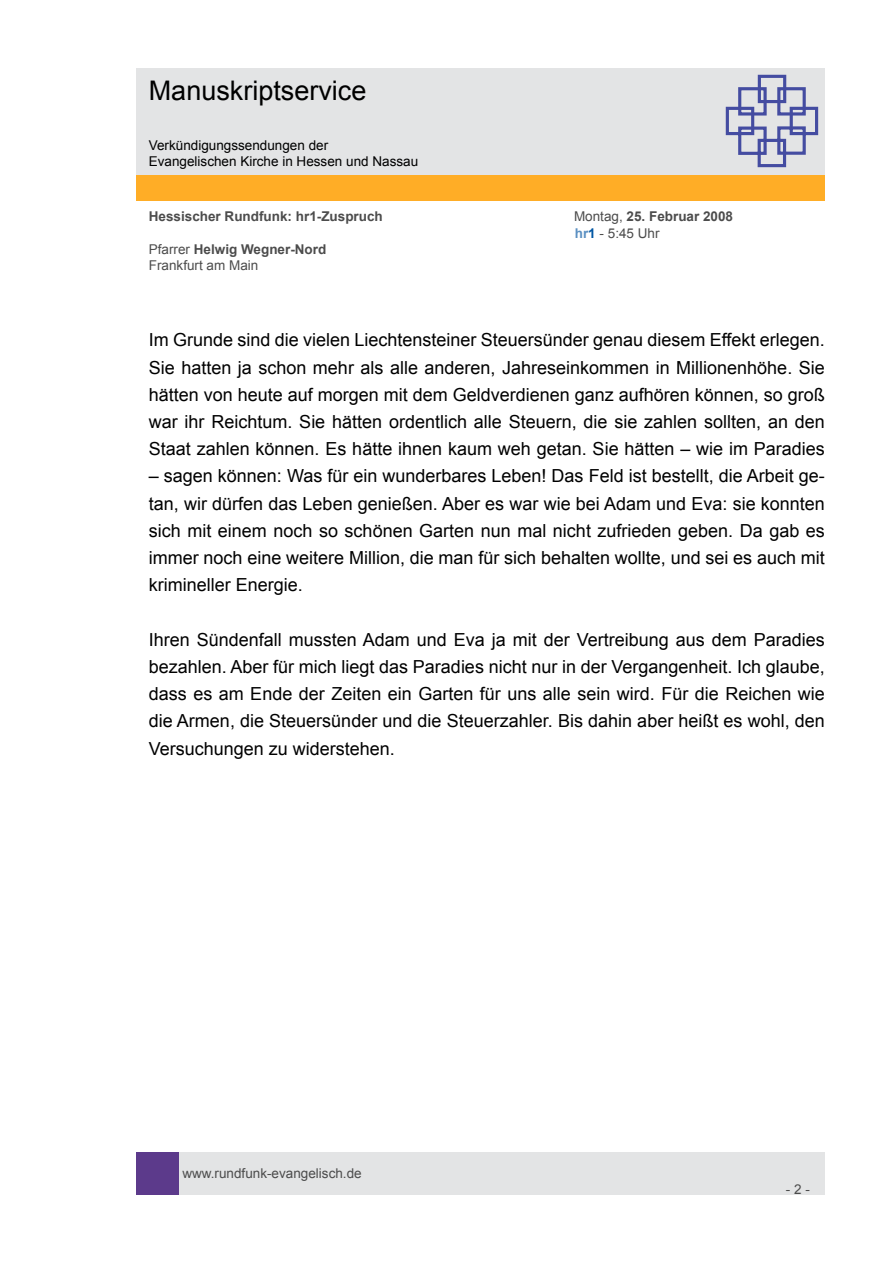
<style>
.page{position:relative;width:893px;height:1263px;background:#fff}
.page>*{position:absolute;margin:0;border:0;box-sizing:border-box;transform-origin:0 0}
.t1{font:27px "Arial";color:#000}
.t2{font:18px/27.2px "Arial";color:#000;text-align:justify}
.t3{font:13.5px/16.2px "Arial";color:#4c4c4c}
.t4{font:13.5px/16.2px "Arial";color:#000}
.t5{font:700 13.5px "Arial";color:#4c4c4c}
.s1{font-weight:700}
.s2{font-weight:700;color:#5b90c2}
.s3{font-weight:700;color:#0056a4}
</style>
<div class="page">
<div style="left:179px;top:1152px;width:646px;height:43px;background:#e3e4e5"></div>
<div style="left:136px;top:1152px;width:43px;height:43px;background:#5c3a8b"></div>
<div style="left:136px;top:175px;width:689px;height:26px;background:#ffad26"></div>
<div style="left:136px;top:68px;width:689px;height:106px;background:#e3e4e5"></div>
<svg style="left:725px;top:74px;width:94px;height:94px"></svg>
<h1 class="t1" style="left:149px;top:73px;width:219px">Manuskriptservice</h1>
<p class="t4" style="left:149px;top:137px;width:271px">Verkündigungssendungen der<br>Evangelischen Kirche in Hessen und Nassau</p>
<p class="t5" style="left:149px;top:208px;width:236px">Hessischer Rundfunk: hr1-Zuspruch</p>
<p class="t3" style="left:574px;top:209px;width:161px">Montag, <span class="s1">25. Februar 2008 </span><span class="s2">hr</span><span class="s3">1</span> - 5:45 Uhr</p>
<p class="t3" style="left:149px;top:241px;width:179px">Pfarrer <span class="s1">Helwig Wegner-Nord<br></span>Frankfurt am Main</p>
<p class="t2" style="left:149px;top:327px;width:678px">Im Grunde sind die vielen Liechtensteiner Steuersünder genau diesem Effekt erlegen.<br>Sie hatten ja schon mehr als alle anderen, Jahreseinkommen in Millionenhöhe. Sie hätten von heute auf morgen mit dem Geldverdienen ganz aufhören können, so groß war ihr Reichtum. Sie hätten ordentlich alle Steuern, die sie zahlen sollten, an den Staat zahlen können. Es hätte ihnen kaum weh getan. Sie hätten – wie im Paradies</p>
<p class="t2" style="left:149px;top:463px;width:678px">– sagen können: Was für ein wunderbares Leben! Das Feld ist bestellt, die Arbeit ge&shy;tan, wir dürfen das Leben genießen. Aber es war wie bei Adam und Eva: sie konnten sich mit einem noch so schönen Garten nun mal nicht zufrieden geben. Da gab es immer noch eine weitere Million, die man für sich behalten wollte, und sei es auch mit krimineller Energie.</p>
<p class="t2" style="left:149px;top:626px;width:678px">Ihren Sündenfall mussten Adam und Eva ja mit der Vertreibung aus dem Paradies bezahlen. Aber für mich liegt das Paradies nicht nur in der Vergangenheit. Ich glaube, dass es am Ende der Zeiten ein Garten für uns alle sein wird. Für die Reichen wie die Armen, die Steuersünder und die Steuerzahler. Bis dahin aber heißt es wohl, den Versuchungen zu widerstehen.</p>
<p class="t3" style="left:182px;top:1165px;width:181px">www.rundfunk-evangelisch.de</p>
<p class="t3" style="left:786px;top:1181px;width:26px">- -</p>
</div>
